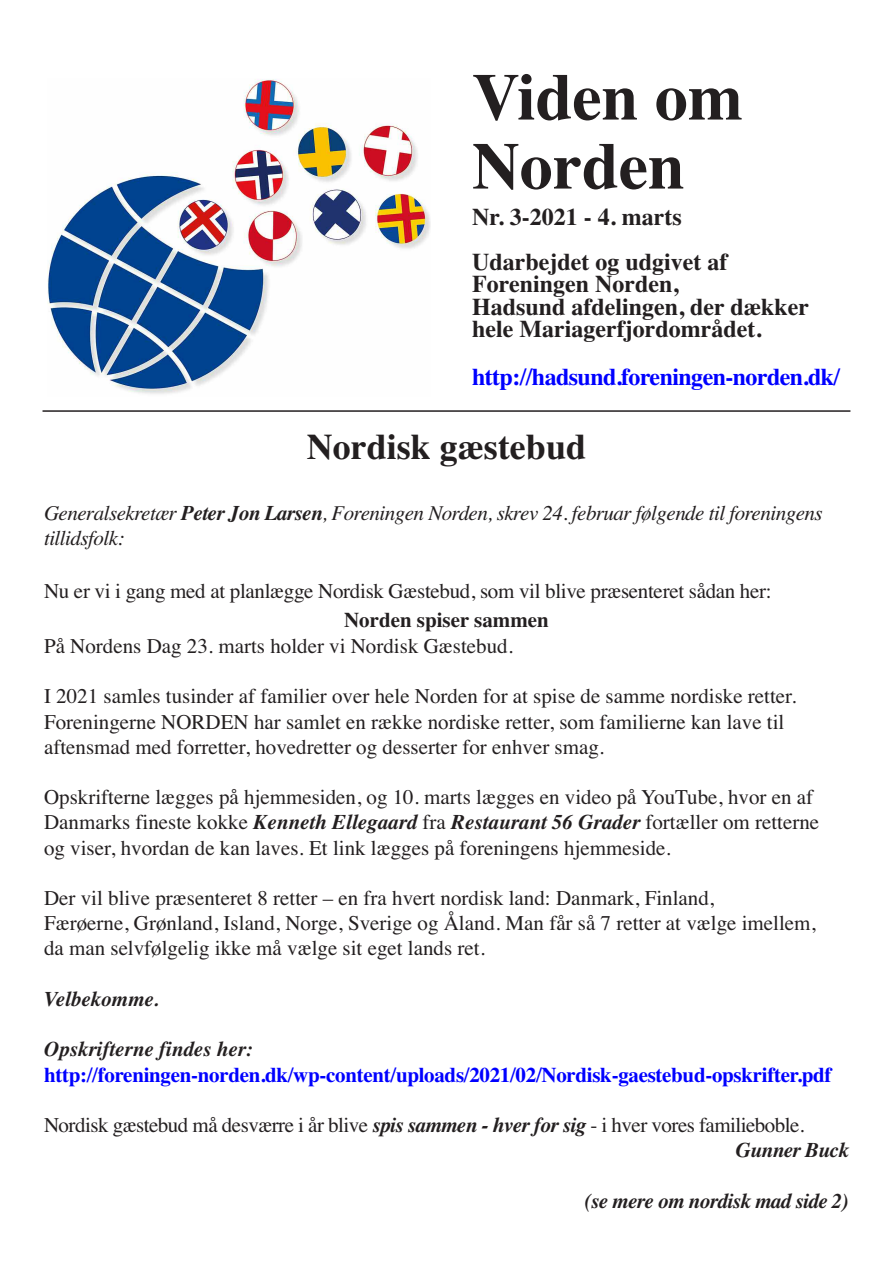
<style>
.page{position:relative;width:893px;height:1263px;background:#fff}
.page>*{position:absolute;margin:0;border:0;box-sizing:border-box;transform-origin:0 0}
.t1{font:700 66px/69px "Times";color:#231f20}
.t2{font:700 36px "Times";color:#231f20}
.t3{font:700 24px/22.5px "Times";color:#231f20}
.t4{font:700 24px "Times";letter-spacing:-.025em;color:#00f}
.t5{font:21px/25.2px "Times";color:#231f20}
.t6{font:italic 21px/25.2px "Times";letter-spacing:-.025em;color:#231f20}
.t7{font:21px/25.2px "Times";letter-spacing:-.025em;color:#231f20}
.t8{font:700 21px "Times";letter-spacing:-.015em;color:#00f}
.t9{font:italic 700 21px "Times";color:#231f20}
.t10{font:italic 700 21px "Times";letter-spacing:-.025em;color:#231f20}
.t11{font:700 21px "Times";color:#231f20}
.s1{font-weight:700}
.s2{font-weight:700;font-style:italic}
</style>
<div class="page">
<img style="left:48px;top:79px;width:383px;height:315px">
<hr style="left:43px;top:410px;width:807px;height:2px;background:#231f20">
<h1 class="t1" style="left:472px;top:62px;width:272px">Viden om<br>Norden</h1>
<p class="t3" style="left:472px;top:194px;width:257px;line-height:45px">Nr. 3-2021 - 4. marts<br>Udarbejdet og udgivet af</p>
<p class="t3" style="left:472px;top:273px;width:338px">Foreningen Norden,<br>Hadsund afdelingen, der dækker hele Mariagerfjordområdet.</p>
<p class="t4" style="left:472px;top:363px;width:370px">http://hadsund.foreningen-norden.dk/</p>
<h2 class="t2" style="left:307px;top:426px;width:281px">Nordisk gæstebud</h2>
<p class="t6" style="left:44px;top:500px;width:780px">Generalsekretær <span class="s1">Peter Jon Larsen</span>, Foreningen Norden, skrev 24. februar følgende til foreningens tillidsfolk:</p>
<p class="t5" style="left:44px;top:578px;width:729px">Nu er vi i gang med at planlægge Nordisk Gæstebud, som vil blive præsenteret sådan her:</p>
<p class="t11" style="left:344px;top:607px;width:206px">Norden spiser sammen</p>
<p class="t5" style="left:44px;top:633px;width:470px">På Nordens Dag 23. marts holder vi Nordisk Gæstebud.</p>
<p class="t5" style="left:44px;top:684px;width:754px">I 2021 samles tusinder af familier over hele Norden for at spise de samme nordiske retter.<br>Foreningerne NORDEN har samlet en række nordiske retter, som familierne kan lave til aftensmad med forretter, hovedretter og desserter for enhver smag.</p>
<p class="t5" style="left:44px;top:784px;width:777px">Opskrifterne lægges på hjemmesiden, og 10. marts lægges en video på YouTube, hvor en af<br>Danmarks fineste kokke <span class="s2">Kenneth Ellegaard</span> fra <span class="s2">Restaurant 56 Grader</span> fortæller om retterne og viser, hvordan de kan laves. Et link lægges på foreningens hjemmeside.</p>
<p class="t5" style="left:44px;top:885px;width:773px">Der vil blive præsenteret 8 retter – en fra hvert nordisk land: Danmark, Finland,<br>Færøerne, Grønland, Island, Norge, Sverige og Åland. Man får så 7 retter at vælge imellem, da man selvfølgelig ikke må vælge sit eget lands ret.</p>
<p class="t9" style="left:44px;top:986px;width:116px">Velbekomme.</p>
<p class="t9" style="left:44px;top:1037px;width:210px">Opskrifterne findes her:</p>
<p class="t8" style="left:44px;top:1062px;width:789px">http://foreningen-norden.dk/wp-content/uploads/2021/02/Nordisk-gaestebud-opskrifter.pdf</p>
<p class="t7" style="left:736px;top:1112px;width:115px;text-indent:-692px">Nordisk gæstebud må desværre i år blive <span class="s2">spis sammen - hver for sig</span> - i hver vores familieboble.<br><span class="s2">Gunner Buck</span></p>
<p class="t10" style="left:585px;top:1188px;width:266px">(se mere om nordisk mad side 2)</p>
</div>
